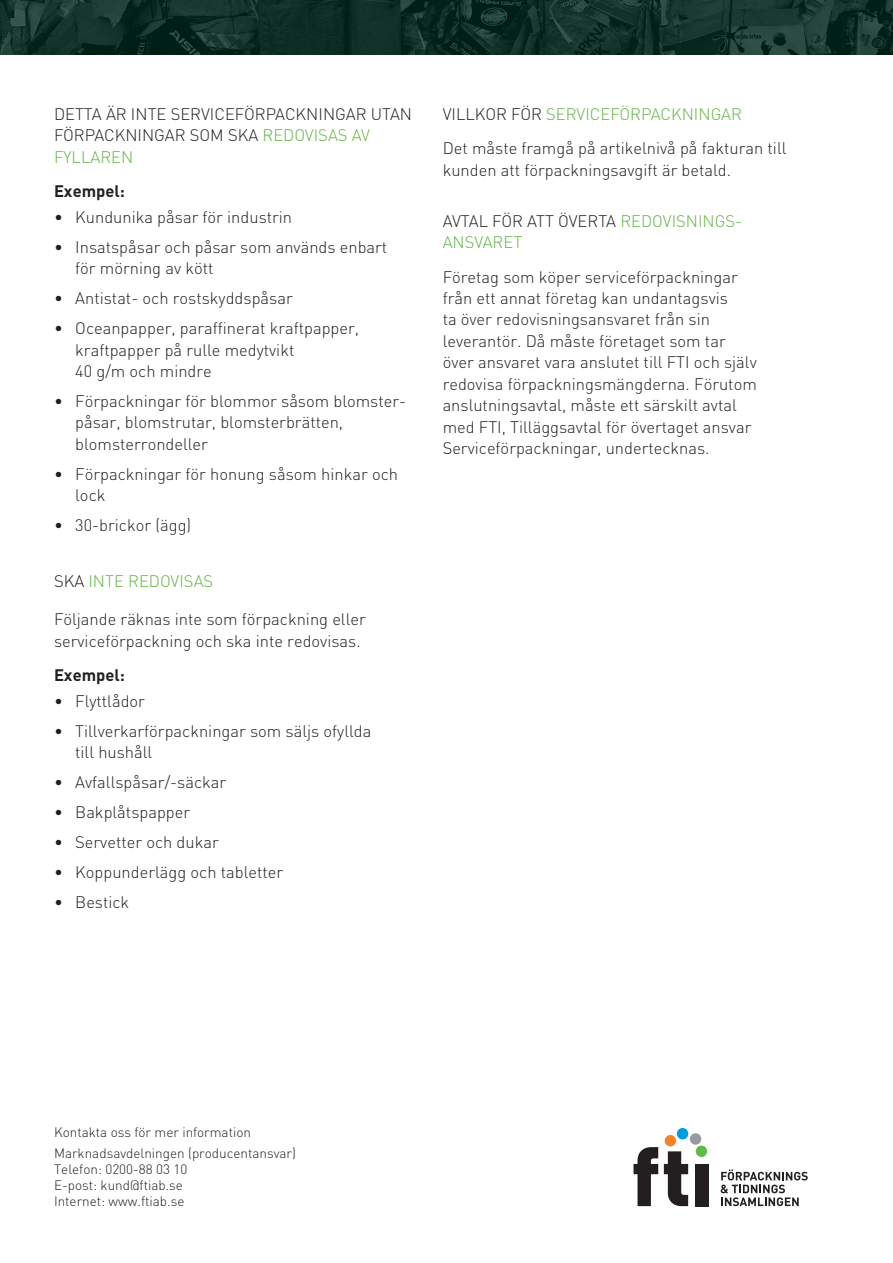
<style>
.page{position:relative;width:893px;height:1263px;background:#fff}
.page>*{position:absolute;margin:0;border:0;box-sizing:border-box;transform-origin:0 0}
.Bröd{font:300 16.5px/21.5px "DIN Pro";color:#231f20}
.Rubrik_versaker{font:300 16.5px/21.5px "DIN Pro";color:#63b345}
.Rubrik_versaker-2{font:300 16.5px/21.5px "DIN Pro";color:#231f20}
.Bröd-2{font:700 16.5px "DIN Pro";color:#231f20}
.kontaktuppgifter{font:300 13.5px/16.2px "DIN Pro";color:#231f20}
.Rubrik{font:300 13.5px "DIN Pro";color:#231f20}
.s1{color:#63b345}
.s2{color:#231f20}
</style>
<div class="page">
<img style="left:0;top:0;width:893px;height:54px">
<svg style="left:633px;top:1147px;width:25px;height:59px"></svg>
<svg style="left:664px;top:1151px;width:24px;height:55px"></svg>
<div style="left:695px;top:1164px;width:13px;height:42px;background:#231f20"></div>
<div style="left:665px;top:1135px;width:11px;height:11px;background:#f4822b;border-radius:50%"></div>
<div style="left:677px;top:1128px;width:11px;height:11px;background:#009cdc;border-radius:50%"></div>
<div style="left:696px;top:1145px;width:11px;height:12px;background:#60bb46;border-radius:50%"></div>
<div style="left:690px;top:1133px;width:11px;height:12px;background:#999b9e;border-radius:50%"></div>
<svg style="left:721px;top:1169px;width:87px;height:37px"></svg>
<p class="Rubrik_versaker-2" style="left:54px;top:103px;width:360px">DETTA ÄR INTE SERVICEFÖRPACKNINGAR UTAN<br>FÖRPACKNINGAR SOM SKA <span class="s1">REDOVISAS AV<br>FYLLAREN</span></p>
<p class="Bröd-2" style="left:54px;top:180px;width:72px">Exempel:</p>
<p class="Bröd" style="left:54px;top:205px;width:240px">• Kundunika påsar för industrin</p>
<p class="Bröd" style="left:75px;top:235px;width:314px;text-indent:-21px">• Insatspåsar och påsar som används enbart för mörning av kött</p>
<p class="Bröd" style="left:54px;top:287px;width:240px">• Antistat- och rostskyddspåsar</p>
<p class="Bröd" style="left:75px;top:317px;width:285px;text-indent:-21px">• Oceanpapper, paraffinerat kraftpapper, kraftpapper på rulle medytvikt<br>40 g/m och mindre</p>
<p class="Bröd" style="left:75px;top:390px;width:332px;text-indent:-21px">• Förpackningar för blommor såsom blomster&shy;påsar, blomstrutar, blomsterbrätten, blomsterrondeller</p>
<p class="Bröd" style="left:75px;top:462px;width:324px;text-indent:-21px">• Förpackningar för honung såsom hinkar och lock</p>
<p class="Bröd" style="left:54px;top:514px;width:139px">• 30-brickor (ägg)</p>
<p class="Rubrik_versaker" style="left:54px;top:569px;width:161px"><span class="s2">SKA</span> INTE REDOVISAS</p>
<p class="Bröd" style="left:54px;top:608px;width:313px">Följande räknas inte som förpackning eller serviceförpackning och ska inte redovisas.</p>
<p class="Bröd-2" style="left:54px;top:664px;width:72px">Exempel:</p>
<p class="Bröd" style="left:54px;top:689px;width:93px">• Flyttlådor</p>
<p class="Bröd" style="left:75px;top:719px;width:298px;text-indent:-21px">• Tillverkarförpackningar som säljs ofyllda till hushåll</p>
<p class="Bröd" style="left:54px;top:770px;width:174px">• Avfallspåsar/-säckar</p>
<p class="Bröd" style="left:54px;top:800px;width:138px">• Bakplåtspapper</p>
<p class="Bröd" style="left:54px;top:830px;width:166px">• Servetter och dukar</p>
<p class="Bröd" style="left:54px;top:860px;width:231px">• Koppunderlägg och tabletter</p>
<p class="Bröd" style="left:54px;top:890px;width:77px">• Bestick</p>
<p class="Rubrik_versaker" style="left:443px;top:103px;width:301px"><span class="s2">VILLKOR FÖR</span> SERVICEFÖRPACKNINGAR</p>
<p class="Bröd" style="left:443px;top:137px;width:345px">Det måste framgå på artikelnivå på fakturan till kunden att förpackningsavgift är betald.</p>
<p class="Rubrik_versaker" style="left:443px;top:209px;width:301px"><span class="s2">AVTAL FÖR ATT ÖVERTA</span> REDOVISNINGS-<br>ANSVARET</p>
<p class="Bröd" style="left:443px;top:265px;width:316px">Företag som köper serviceförpackningar från ett annat företag kan undantagsvis<br>ta över redovisningsansvaret från sin leverantör. Då måste företaget som tar över ansvaret vara anslutet till FTI och själv redovisa förpackningsmängderna. Förutom anslutningsavtal, måste ett särskilt avtal med FTI, Tilläggsavtal för övertaget ansvar Serviceförpackningar, undertecknas.</p>
<p class="Rubrik" style="left:54px;top:1123px;width:199px">Kontakta oss för mer information</p>
<p class="kontaktuppgifter" style="left:54px;top:1144px;width:243px">Marknadsavdelningen (producentansvar)<br>Telefon: 0200-88 03 10<br>E-post: kund@ftiab.se<br>Internet: www.ftiab.se</p>
</div>
